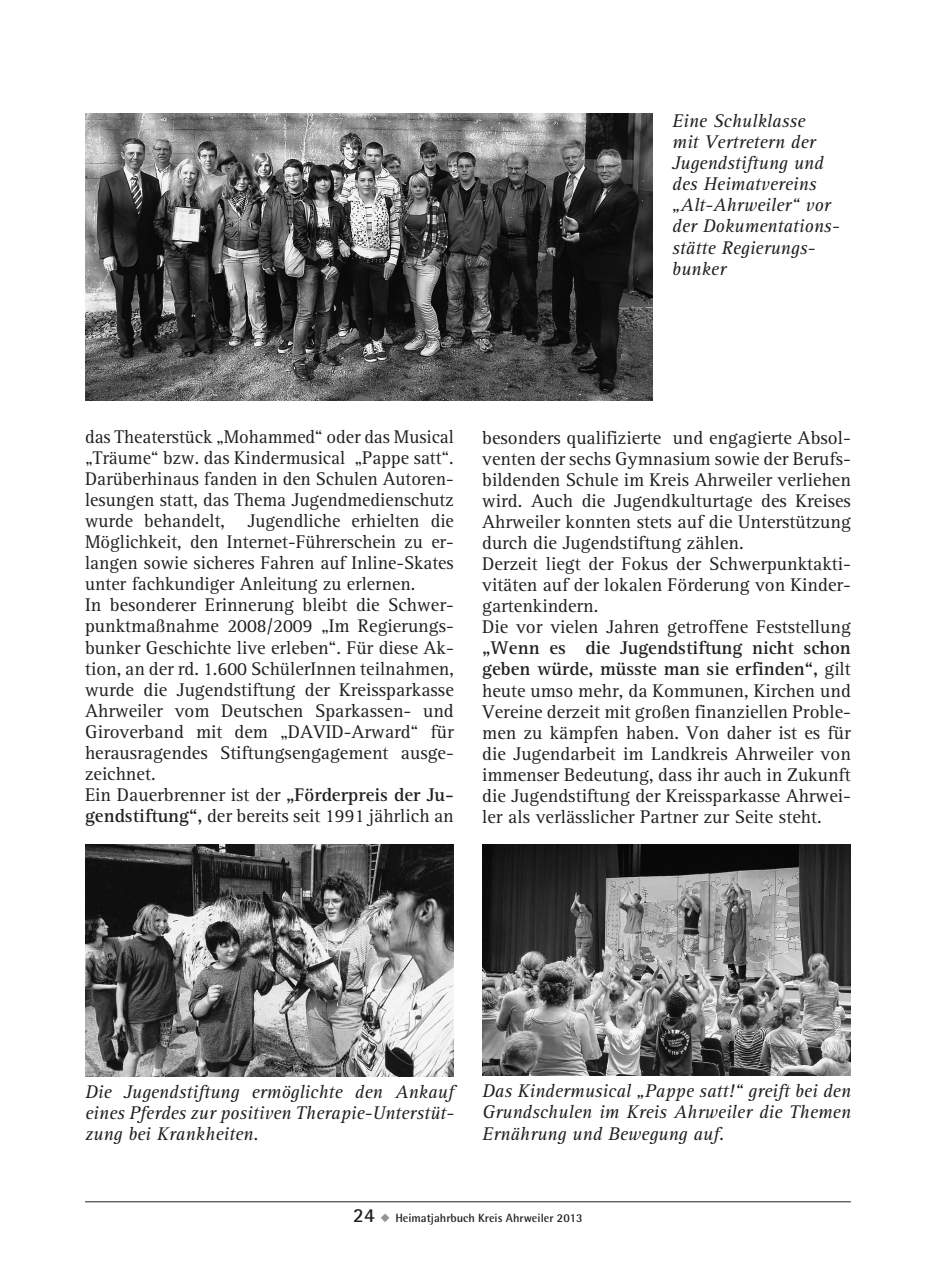
<style>
.page{position:relative;width:936px;height:1276px;background:#fff}
.page>*{position:absolute;margin:0;border:0;box-sizing:border-box;transform-origin:0 0}
.t1{font:19px/21px "AT Rotis Serif";color:#231f20}
.t2{font:italic 19px/21px "AT Rotis Serif";color:#231f20;text-align:justify}
.t3{font:700 12px "Rotis Semi Sans";color:#231f20}
.s1{font-weight:700}
.s2{font-family:"Rotis Sans Serif";font-size:20px}
.s3{color:#939598}
</style>
<div class="page">
<hr style="left:85px;top:1201px;width:765px;height:1px;background:#231f20">
<img style="left:85px;top:113px;width:567px;height:288px">
<img style="left:85px;top:844px;width:369px;height:232px">
<img style="left:482px;top:844px;width:368px;height:232px">
<p class="t2" style="left:672px;top:111px;width:169px;text-align:left">Eine Schulklasse<br>mit Vertretern der<br>Jugendstiftung und des Heimatvereins „Alt-Ahrweiler“ vor der Dokumentations&shy;stätte Regierungs&shy;bunker</p>
<p class="t1" style="left:85px;top:426px;width:370px">das Theaterstück „Mohammed“ oder das Musical „Träume“ bzw. das Kindermusical „Pappe satt“.<br>Darüberhinaus fanden in den Schulen Autoren&shy;lesungen statt, das Thema Jugendmedienschutz wurde behandelt, Jugendliche erhielten die Möglichkeit, den Internet-Führerschein zu er&shy;langen sowie sicheres Fahren auf Inline-Skates unter fachkundiger Anleitung zu erlernen.<br>In besonderer Erinnerung bleibt die Schwer&shy;punktmaßnahme 2008/2009 „Im Regierungs&shy;bunker Geschichte live erleben“. Für diese Ak&shy;tion, an der rd. 1.600 SchülerInnen teilnahmen, wurde die Jugendstiftung der Kreissparkasse Ahrweiler vom Deutschen Sparkassen- und Giroverband mit dem „DAVID-Arward“ für herausragendes Stiftungsengagement ausge&shy;zeichnet.<br>Ein Dauerbrenner ist der <span class="s1">„Förderpreis der Ju&shy;gendstiftung“,</span> der bereits seit 1991 jährlich an</p>
<p class="t1" style="left:482px;top:427px;width:370px">besonders qualifizierte und engagierte Absol&shy;venten der sechs Gymnasium sowie der Berufs&shy;bildenden Schule im Kreis Ahrweiler verliehen wird. Auch die Jugendkulturtage des Kreises Ahrweiler konnten stets auf die Unterstützung durch die Jugendstiftung zählen.<br>Derzeit liegt der Fokus der Schwerpunktakti&shy;vitäten auf der lokalen Förderung von Kinder&shy;gartenkindern.<br>Die vor vielen Jahren getroffene Feststellung</p>
<p class="t1" style="left:482px;top:638px;width:370px;text-align:justify"><span class="s1">„Wenn es die Jugendstiftung nicht schon geben würde, müsste man sie erfinden“,</span> gilt heute umso mehr, da Kommunen, Kirchen und Vereine derzeit mit großen finanziellen Proble&shy;men zu kämpfen haben. Von daher ist es für die Jugendarbeit im Landkreis Ahrweiler von immenser Bedeutung, dass ihr auch in Zukunft die Jugendstiftung der Kreissparkasse Ahrwei&shy;ler als verlässlicher Partner zur Seite steht.</p>
<p class="t2" style="left:85px;top:1081px;width:370px">Die Jugendstiftung ermöglichte den Ankauf eines Pferdes zur positiven Therapie-Unterstüt&shy;zung bei Krankheiten.</p>
<p class="t2" style="left:482px;top:1081px;width:370px">Das Kindermusical „Pappe satt!“ greift bei den Grundschulen im Kreis Ahrweiler die Themen Ernährung und Bewegung auf.</p>
<p class="t3" style="left:353px;top:1210px;width:231px"><span class="s2">24</span> <span class="s3">◆</span> Heimatjahrbuch Kreis Ahrweiler 2013</p>
</div>
